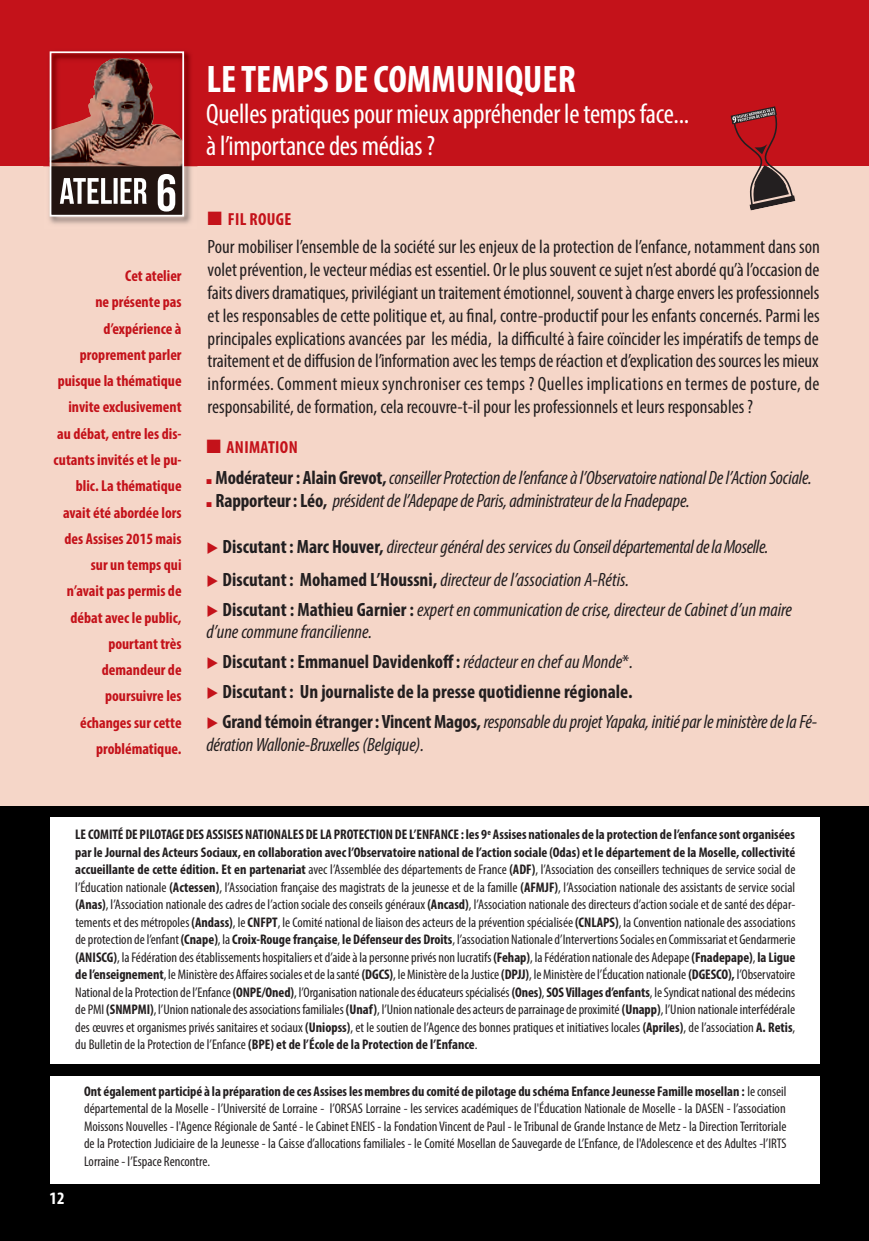
<style>
.page{position:relative;width:869px;height:1241px;background:#fff}
.page>*{position:absolute;margin:0;border:0;box-sizing:border-box;transform-origin:0 0}
.t1{font:700 condensed 38.5px "Myriad Pro";color:#fff}
.t2{font:condensed 28px/31.5px "Myriad Pro";letter-spacing:-.01em;color:#fff}
.t3{font:condensed 19.25px/22.8px "Myriad Pro";color:#231f20;text-align:justify}
.t4{font:italic condensed 19.25px/22.8px "Myriad Pro";letter-spacing:-.01em;color:#231f20}
.t5{font:700 condensed 19.25px "Myriad Pro";color:#231f20}
.t6{font:700 condensed 17.5px "Myriad Pro";letter-spacing:.02em;color:#c4121a}
.t7{font:700 condensed 17.5px "Myriad Pro";color:#fff}
.t8{font:700 condensed 15.75px/26.2px "Myriad Pro";color:#c4121a;text-align:right}
.t9{font:condensed 14px/17.5px "Myriad Pro";color:#231f20;text-align:justify}
.s1{color:#c4121a}
.s2{font-weight:700;font-style:normal}
.s3{font-weight:700;font-style:normal;color:#201e20}
.s4{font-weight:400;font-style:italic}
.s5{font-weight:400;color:#201e20}
.s6{font-weight:700}
</style>
<div class="page">
<div style="left:0;top:1px;width:868px;height:805px;background:#f5d6c8"></div>
<div style="left:0;top:805px;width:868px;height:435px;background:#000"></div>
<div style="left:0;top:0;width:868px;height:166px;background:#c4121a"></div>
<img style="left:43px;top:51px;width:154px;height:173px">
<div style="left:53px;top:166px;width:128px;height:47px;background:#221410"></div>
<img style="left:149px;top:82px;width:32px;height:59px">
<img style="left:53px;top:94px;width:42px;height:72px">
<img style="left:60px;top:178px;width:87px;height:26px">
<img style="left:158px;top:174px;width:17px;height:37px">
<div style="left:50px;top:51px;width:134px;height:165px;border:2px solid #fff"></div>
<svg style="left:730px;top:106px;width:65px;height:104px"></svg>
<div style="left:50px;top:817px;width:769px;height:246px;background:#fff"></div>
<div style="left:50px;top:1076px;width:769px;height:107px;background:#fff"></div>
<p class="t8" style="left:54px;top:264px;width:129px">Cet atelier<br>ne présente pas d’expérience à proprement parler puisque la thématique invite exclusivement au débat, entre les dis&shy;cutants invités et le pu&shy;blic. La thématique avait été abordée lors des Assises 2015 mais sur un temps qui n’avait pas permis de débat avec le public, pourtant très demandeur de poursuivre les échanges sur cette problématique.</p>
<h1 class="t1" style="left:206px;top:65px;width:371px">LE TEMPS DE COMMUNIQUER</h1>
<h2 class="t2" style="left:206px;top:100px;width:484px">Quelles pratiques pour mieux appréhender le temps face... à l’importance des médias ?</h2>
<p class="t6" style="left:207px;top:213px;width:85px">■ FIL ROUGE</p>
<p class="t3" style="left:207px;top:237px;width:613px">Pour mobiliser l’ensemble de la société sur les enjeux de la protection de l’enfance, notamment dans son volet prévention, le vecteur médias est essentiel. Or le plus souvent ce sujet n’est abordé qu’à l’occasion de faits divers dramatiques, privilégiant un traitement émotionnel, souvent à charge envers les professionnels et les responsables de cette politique et, au final, contre-productif pour les enfants concernés. Parmi les principales explications avancées par les média, la difficulté à faire coïncider les impératifs de temps de traitement et de diffusion de l’information avec les temps de réaction et d’explication des sources les mieux informées. Comment mieux synchroniser ces temps ? Quelles implications en termes de posture, de responsabilité, de formation, cela recouvre-t-il pour les professionnels et leurs responsables ?</p>
<p class="t6" style="left:206px;top:440px;width:93px">■ ANIMATION</p>
<h3 class="t4" style="left:206px;top:468px;width:606px"><span class="s1">■</span> <span class="s2">Modérateur : Alain Grevot,</span> conseiller Protection de l’enfance à l’Observatoire national De l’Action Sociale.</h3>
<h3 class="t4" style="left:206px;top:491px;width:484px"><span class="s1">■</span> <span class="s2">Rapporteur : Léo,</span> président de l’Adepape de Paris, administrateur de la Fnadepape.</h3>
<h3 class="t4" style="left:206px;top:536px;width:563px"><span class="s1">◆</span> <span class="s3">Discutant : Marc Houver,</span> directeur général des services du Conseil départemental de la Moselle.</h3>
<h3 class="t4" style="left:206px;top:569px;width:424px"><span class="s1">◆</span> <span class="s2">Discutant : Mohamed L’Houssni,</span> directeur de l’association A-Rétis.</h3>
<h3 class="t4" style="left:206px;top:599px;width:587px"><span class="s1">◆</span> <span class="s2">Discutant : Mathieu Garnier :</span> expert en communication de crise, directeur de Cabinet d’un maire d’une commune francilienne.</h3>
<h3 class="t5" style="left:206px;top:654px;width:428px"><span class="s1">◆</span> Discutant : Emmanuel Davidenkoff: <span class="s4">rédacteur en chef au Monde</span><span class="s5">*</span><span class="s4">.</span></h3>
<h3 class="t5" style="left:206px;top:684px;width:427px"><span class="s1">◆</span> Discutant : Un journaliste de la presse quotidienne régionale.</h3>
<h3 class="t4" style="left:206px;top:711px;width:612px"><span class="s1">◆</span> <span class="s2">Grand témoin étranger : Vincent Magos,</span> responsable du projet Yapaka, initié par le ministère de la Fé&shy;dération Wallonie-Bruxelles (Belgique).</h3>
<p class="t7" style="left:50px;top:1191px;width:16px">12</p>
<p class="t9" style="left:75px;top:826px;width:721px"><span class="s6">LE COMITÉ DE PILOTAGE DES ASSISES NATIONALES DE LA PROTECTION DE L’ENFANCE : les 9</span><sup>e</sup> <span class="s6">Assises nationales de la protection de l’enfance sont organisées par le Journal des Acteurs Sociaux, en collaboration avec l’Observatoire national de l’action sociale (Odas) et le département de la Moselle, collectivité accueillante de cette édition. Et en partenariat</span> avec l’Assemblée des départements de France <span class="s6">(ADF)</span>, l’Association des conseillers techniques de service social de l’Éducation nationale <span class="s6">(Actessen)</span>, l’Association française des magistrats de la jeunesse et de la famille <span class="s6">(AFMJF)</span>, l’Association nationale des assistants de service social <span class="s6">(Anas)</span>, l’Association nationale des cadres de l’action sociale des conseils généraux <span class="s6">(Ancasd)</span>, l’Association nationale des directeurs d’action sociale et de santé des dépar&shy;tements et des métropoles <span class="s6">(Andass)</span>, le <span class="s6">CNFPT</span>, le Comité national de liaison des acteurs de la prévention spécialisée <span class="s6">(CNLAPS)</span>, la Convention nationale des associations de protection de l’enfant <span class="s6">(Cnape)</span>, la <span class="s6">Croix-Rouge française</span>, <span class="s6">le Défenseur des Droits</span>, l’association Nationale d’Intervertions Sociales en Commissariat et Gendarmerie <span class="s6">(ANISCG)</span>, la Fédération des établissements hospitaliers et d’aide à la personne privés non lucratifs <span class="s6">(Fehap)</span>, la Fédération nationale des Adepape <span class="s6">(Fnadepape)</span>, <span class="s6">la Ligue de l’enseignement</span>, le Ministère des Affaires sociales et de la santé <span class="s6">(DGCS)</span>, le Ministère de la Justice <span class="s6">(DPJJ)</span>, le Ministère de l’Éducation nationale <span class="s6">(DGESCO),</span> l’Observatoire National de la Protection de l’Enfance <span class="s6">(ONPE/Oned)</span>, l’Organisation nationale des éducateurs spécialisés <span class="s6">(Ones)</span>, <span class="s6">SOS Villages d’enfants</span>, le Syndicat national des médecins de PMI <span class="s6">(SNMPMI)</span>, l’Union nationale des associations familiales <span class="s6">(Unaf)</span>, l’Union nationale des acteurs de parrainage de proximité <span class="s6">(Unapp)</span>, l’Union nationale interfédérale des œuvres et organismes privés sanitaires et sociaux <span class="s6">(Uniopss)</span>, et le soutien de l’Agence des bonnes pratiques et initiatives locales <span class="s6">(Apriles)</span>, de l’association <span class="s6">A. Retis</span>, du Bulletin de la Protection de l’Enfance <span class="s6">(BPE) et de l’École de la Protection de l’Enfance</span>.</p>
<p class="t9" style="left:84px;top:1083px;width:703px"><span class="s6">Ont également participé à la préparation de ces Assises les membres du comité de pilotage du schéma Enfance Jeunesse Famille mosellan :</span> le conseil départemental de la Moselle - l’Université de Lorraine - l’ORSAS Lorraine - les services académiques de l'Éducation Nationale de Moselle - la DASEN - l’association Moissons Nouvelles - l'Agence Régionale de Santé - le Cabinet ENEIS - la Fondation Vincent de Paul - le Tribunal de Grande Instance de Metz - la Direction Territoriale de la Protection Judiciaire de la Jeunesse - la Caisse d’allocations familiales - le Comité Mosellan de Sauvegarde de L’Enfance, de l'Adolescence et des Adultes -l’IRTS Lorraine - l’Espace Rencontre.</p>
</div>
